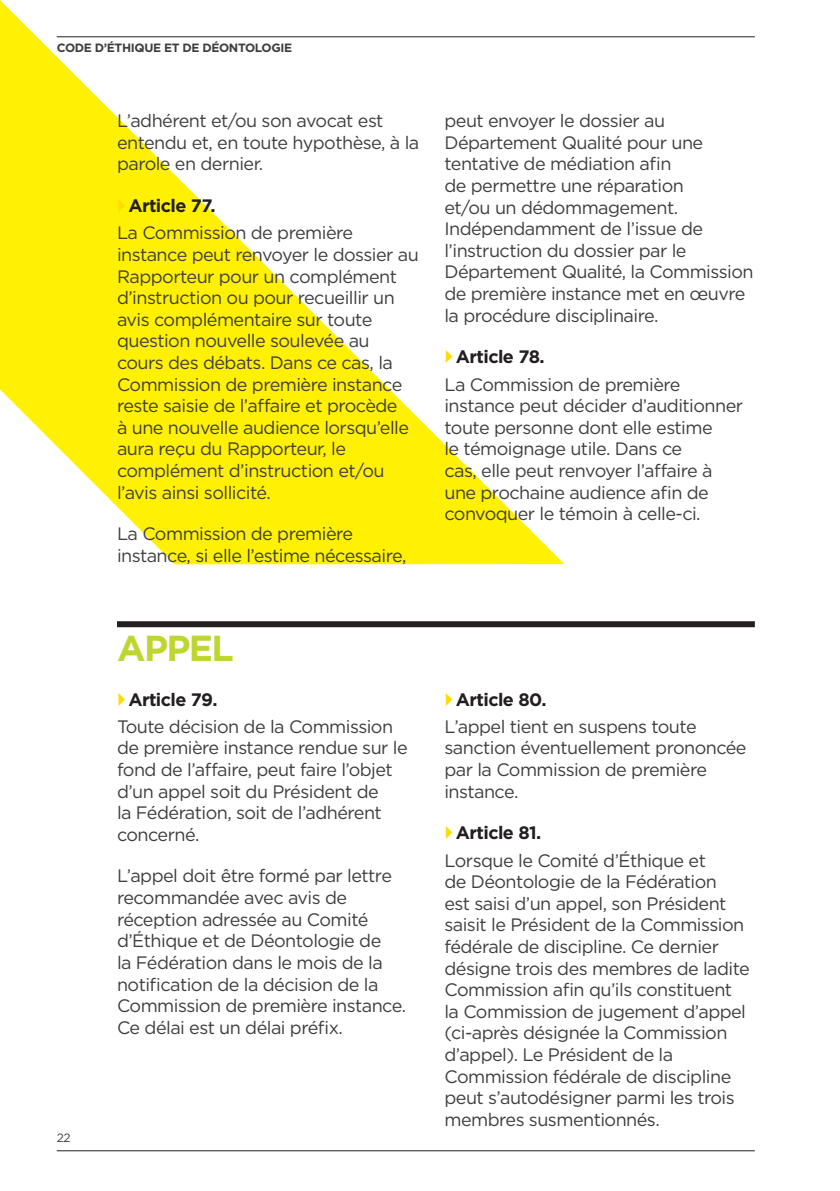
<style>
.page{position:relative;width:840px;height:1191px;background:#fff}
.page>*{position:absolute;margin:0;border:0;box-sizing:border-box;transform-origin:0 0}
.t1{font:700 36px "Gotham";letter-spacing:-.045em;color:#bed630}
.Courant{font:18px/21.6px "Gotham";letter-spacing:-.03em;color:#3e3e3f}
.t2{font:700 18px "Gotham";letter-spacing:-.03em;color:#231f20}
.t3{font:700 12px "Gotham";letter-spacing:-.03em;color:#3e3e3f}
.t4{font:12px "Gotham";color:#3e3e3f}
</style>
<div class="page">
<svg style="left:0;top:0;width:564px;height:564px"></svg>
<hr style="left:57px;top:36px;width:697px;height:1px;background:#231f20">
<hr style="left:57px;top:1150px;width:697px;height:1px;background:#231f20">
<div style="left:117px;top:621px;width:637px;height:6px;background:#231f20"></div>
<svg style="left:118px;top:199px;width:7px;height:13px"></svg>
<svg style="left:445px;top:350px;width:7px;height:13px"></svg>
<p class="t3" style="left:57px;top:40px;width:237px">CODE D’ÉTHIQUE ET DE DÉONTOLOGIE</p>
<p class="Courant" style="left:117px;top:110px;width:303px">L’adhérent et/ou son avocat est entendu et, en toute hypothèse, à la parole en dernier.</p>
<h3 class="t2" style="left:128px;top:194px;width:89px">Article 77.</h3>
<p class="Courant" style="left:117px;top:222px;width:303px">La Commission de première instance peut renvoyer le dossier au<br>Rapporteur pour un complément d’instruction ou pour recueillir un avis complémentaire sur toute question nouvelle soulevée au cours des débats. Dans ce cas, la<br>Commission de première instance reste saisie de l’affaire et procède<br>à une nouvelle audience lorsqu’elle aura reçu du Rapporteur, le complément d’instruction et/ou l’avis ainsi sollicité.</p>
<p class="Courant" style="left:117px;top:523px;width:291px">La Commission de première instance, si elle l’estime nécessaire,</p>
<p class="Courant" style="left:444px;top:110px;width:310px">peut envoyer le dossier au<br>Département Qualité pour une tentative de médiation afin<br>de permettre une réparation<br>et/ou un dédommagement.<br>Indépendamment de l’issue de l’instruction du dossier par le<br>Département Qualité, la Commission de première instance met en œuvre la procédure disciplinaire.</p>
<h3 class="t2" style="left:455px;top:345px;width:90px">Article 78.</h3>
<p class="Courant" style="left:444px;top:373px;width:300px">La Commission de première instance peut décider d’auditionner toute personne dont elle estime<br>le témoignage utile. Dans ce<br>cas, elle peut renvoyer l’affaire à une prochaine audience afin de convoquer le témoin à celle-ci.</p>
<p class="t4" style="left:57px;top:1130px;width:16px">22</p>
<h2 class="t1" style="left:117px;top:627px;width:118px">APPEL</h2>
<h3 class="t2" style="left:128px;top:687px;width:91px">Article 79.</h3>
<p class="Courant" style="left:117px;top:715px;width:292px">Toute décision de la Commission de première instance rendue sur le fond de l’affaire, peut faire l’objet d’un appel soit du Président de<br>la Fédération, soit de l’adhérent concerné.</p>
<p class="Courant" style="left:117px;top:865px;width:290px">L’appel doit être formé par lettre recommandée avec avis de réception adressée au Comité d’Éthique et de Déontologie de<br>la Fédération dans le mois de la notification de la décision de la<br>Commission de première instance.<br>Ce délai est un délai préfix.</p>
<h3 class="t2" style="left:455px;top:687px;width:92px">Article 80.</h3>
<p class="Courant" style="left:444px;top:715px;width:303px">L’appel tient en suspens toute sanction éventuellement prononcée par la Commission de première instance.</p>
<h3 class="t2" style="left:455px;top:821px;width:87px">Article 81.</h3>
<p class="Courant" style="left:444px;top:849px;width:307px">Lorsque le Comité d’Éthique et<br>de Déontologie de la Fédération<br>est saisi d’un appel, son Président saisit le Président de la Commission fédérale de discipline. Ce dernier désigne trois des membres de ladite Commission afin qu’ils constituent la Commission de jugement d’appel (ci-après désignée la Commission d’appel). Le Président de la Commission fédérale de discipline peut s’autodésigner parmi les trois membres susmentionnés.</p>
</div>
